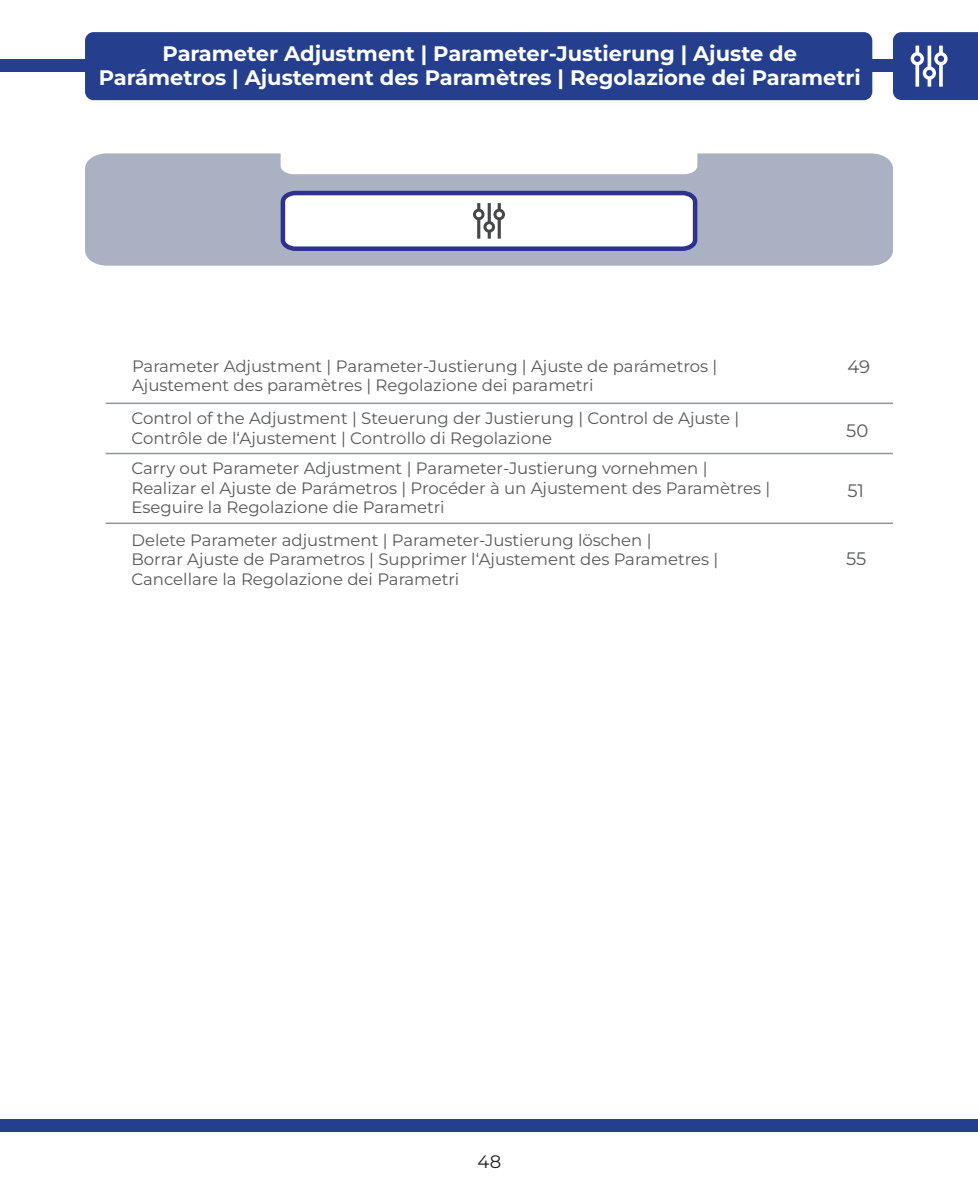
<style>
.page{position:relative;width:978px;height:1191px;background:#fff}
.page>*{position:absolute;margin:0;border:0;box-sizing:border-box;transform-origin:0 0}
.Überschriften_Seiten{font:700 21px/24px "Montserrat";color:#fff;text-align:center}
.t1{font:18px "Montserrat";color:#57585a}
.t2{font:18px "Montserrat";color:#231f20}
.t3{font:16.5px "Montserrat";color:#57585a}
</style>
<div class="page">
<div style="left:0;top:60px;width:978px;height:12px;background:#253f8e"></div>
<div style="left:0;top:1119px;width:978px;height:12px;background:#253f8e"></div>
<div style="left:85px;top:153px;width:808px;height:113px;background:#aab1c3"></div>
<svg style="left:281px;top:153px;width:416px;height:21px"></svg>
<svg style="left:278px;top:188px;width:422px;height:65px"></svg>
<svg style="left:893px;top:32px;width:85px;height:68px"></svg>
<hr style="left:106px;top:402px;width:787px;height:2px;background:#939598">
<hr style="left:106px;top:522px;width:787px;height:2px;background:#939598">
<hr style="left:106px;top:453px;width:787px;height:1px;background:#939598">
<div style="left:85px;top:32px;width:787px;height:68px;background:#253f8e;border-radius:9px"></div>
<p class="Überschriften_Seiten" style="left:99px;top:40px;width:763px">Parameter Adjustment | Parameter-Justierung | Ajuste de<br>Parámetros | Ajustement des Paramètres | Regolazione dei Parametri</p>
<p class="t3" style="left:132px;top:354px;width:587px">Parameter Adjustment | Parameter-Justierung | Ajuste de parámetros |</p>
<p class="t3" style="left:132px;top:374px;width:463px">Ajustement des paramètres | Regolazione dei parametri</p>
<p class="t3" style="left:132px;top:406px;width:609px">Control of the Adjustment | Steuerung der Justierung | Control de Ajuste |</p>
<p class="t3" style="left:132px;top:426px;width:422px">Contrôle de l‘Ajustement | Controllo di Regolazione</p>
<p class="t3" style="left:132px;top:456px;width:578px">Carry out Parameter Adjustment | Parameter-Justierung vornehmen |</p>
<p class="t3" style="left:132px;top:476px;width:640px">Realizar el Ajuste de Parámetros | Procéder à un Ajustement des Paramètres |</p>
<p class="t3" style="left:132px;top:496px;width:315px">Eseguire la Regolazione die Parametri</p>
<p class="t3" style="left:132px;top:528px;width:522px">Delete Parameter adjustment | Parameter-Justierung löschen |</p>
<p class="t3" style="left:132px;top:548px;width:588px">Borrar Ajuste de Parametros | Supprimer l‘Ajustement des Parametres |</p>
<p class="t3" style="left:132px;top:568px;width:329px">Cancellare la Regolazione dei Parametri</p>
<p class="t1" style="left:847px;top:354px;width:24px">49</p>
<p class="t1" style="left:846px;top:418px;width:24px">50</p>
<p class="t1" style="left:847px;top:478px;width:18px">51</p>
<p class="t1" style="left:846px;top:546px;width:22px">55</p>
<p class="t2" style="left:478px;top:1149px;width:25px">48</p>
</div>
